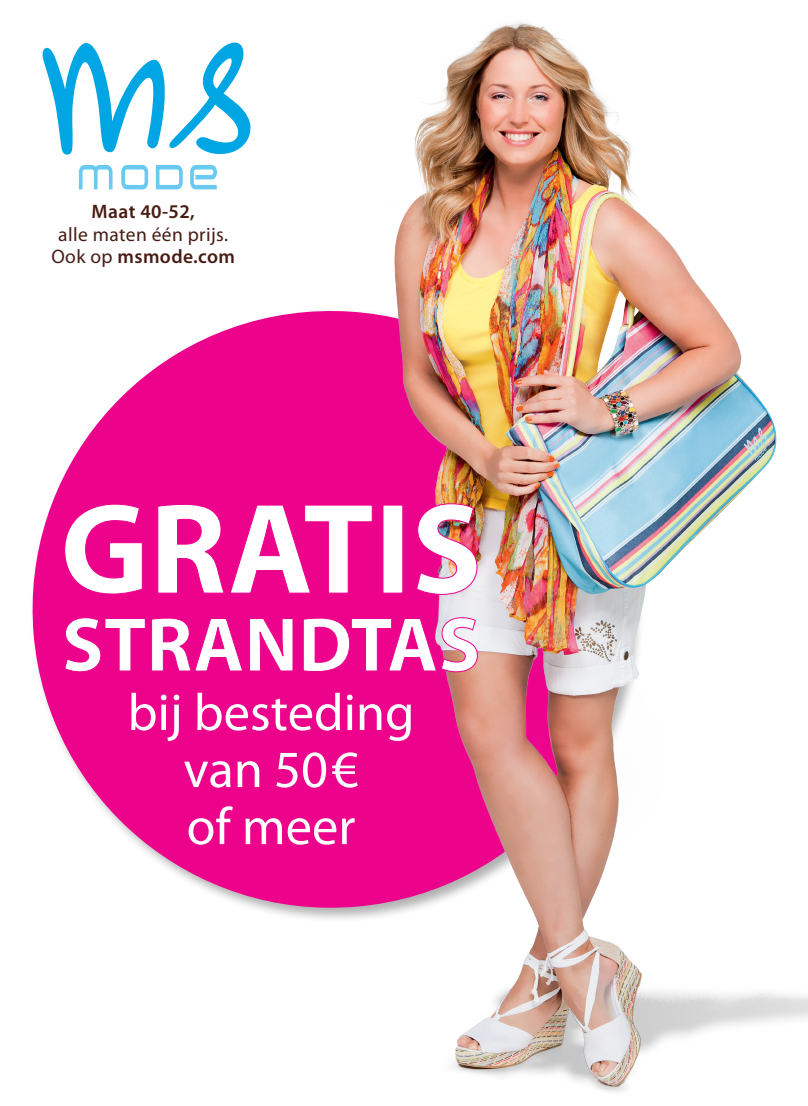
<style>
.page{position:relative;width:808px;height:1106px;background:#fff}
.page>*{position:absolute;margin:0;border:0;box-sizing:border-box;transform-origin:0 0}
.t1{font:52.5px/57px "Myriad Pro";color:#fff;text-align:center}
.t2{font:19.5px/22.5px "Myriad Pro";letter-spacing:.02em;color:#481c13;text-align:center}
.t3{font:600 19.5px "Myriad Pro";letter-spacing:.02em;color:#481c13}
.s1{font-weight:600}
</style>
<div class="page">
<svg style="left:32px;top:422px;width:67px;height:381px;fill:#ed028c"></svg>
<img style="left:99px;top:21px;width:709px;height:1071px">
<svg style="left:78px;top:164px;width:35px;height:26px"></svg>
<svg style="left:121px;top:164px;width:28px;height:26px"></svg>
<svg style="left:155px;top:164px;width:28px;height:26px"></svg>
<svg style="left:189px;top:164px;width:29px;height:26px"></svg>
<svg style="left:42px;top:23px;width:224px;height:133px"></svg>
<svg style="left:64px;top:617px;width:414px;height:55px"></svg>
<svg style="left:64px;top:503px;width:414px;height:92px"></svg>
<p class="t3" style="left:92px;top:199px;width:105px">Maat 40-52,</p>
<p class="t2" style="left:51px;top:222px;width:185px">alle maten één prijs.<br>Ook op <span class="s1">msmode.com</span></p>
<h1 class="t1" style="left:128px;top:683px;width:288px">bij besteding van 50€<br>of meer</h1>
</div>
